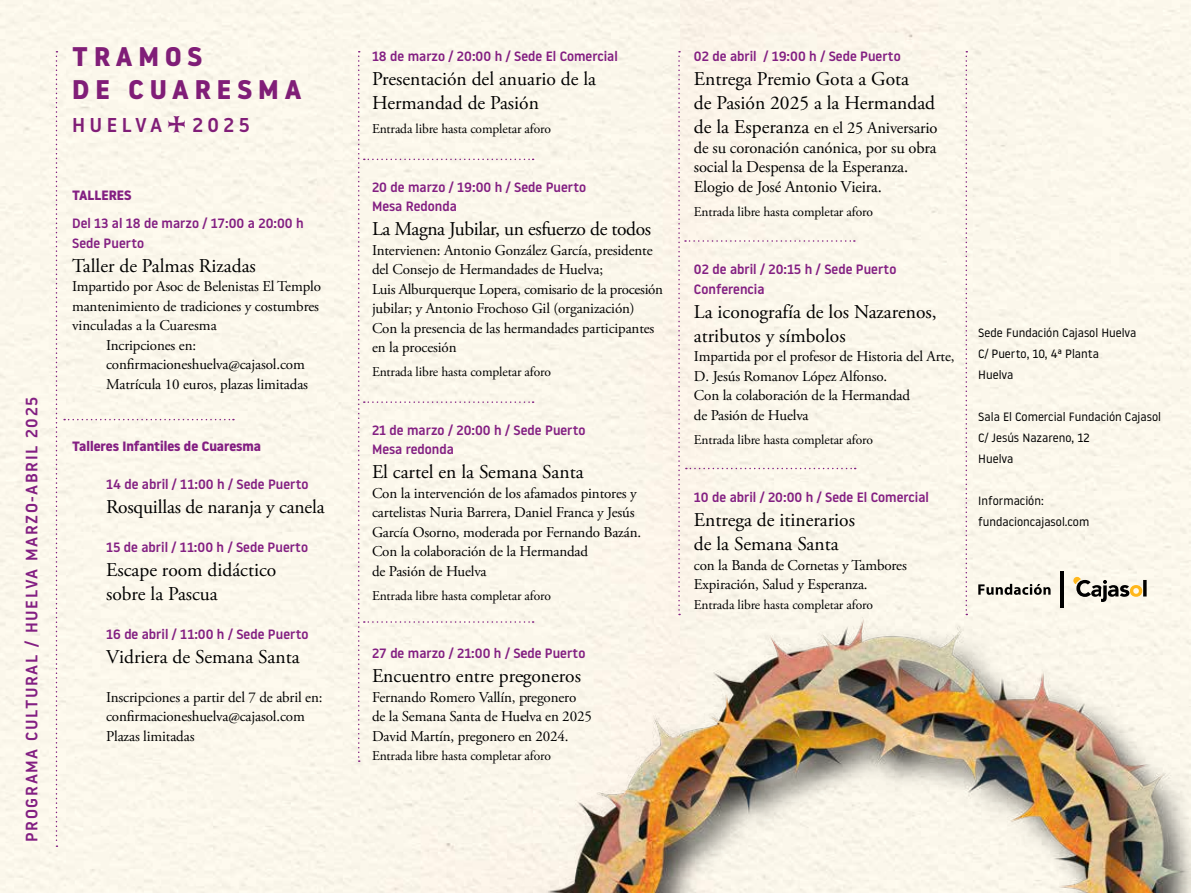
<style>
.page{position:relative;width:1191px;height:893px;background:#fbf7eb}
.page>*{position:absolute;margin:0;border:0;box-sizing:border-box;transform-origin:0 0}
.t1{font:700 26.85px/33px "Noway";letter-spacing:.22em;color:#831f82}
.t2{font:500 19.95px "Noway";letter-spacing:.22em;color:#831f82}
.t3{font:19.5px/24px "Adobe Garamond Pro";color:#000}
.t4{font:19.5px "Adobe Garamond Pro";letter-spacing:-.02em;color:#000}
.t5{font:16.5px/19.5px "Adobe Garamond Pro";letter-spacing:-.01em;color:#000}
.t6{font:500 16.5px "Noway";letter-spacing:.1em;color:#831f82}
.t7{font:15px/19.5px "Adobe Garamond Pro";letter-spacing:-.01em;color:#000}
.t8{font:500 13.5px/19.5px "Noway";color:#831f82}
.t9{font:13.5px "Adobe Garamond Pro";letter-spacing:-.01em;color:#000}
.t10{font:700 13.5px "Noway";color:#831f82}
.t11{font:12px/21px "Noway";color:#000}
.s1{font-family:"Requiem Fine HTF Small Caps";font-weight:400;font-size:29.55px}
.s2{font-size:19.5px}
</style>
<div class="page">
<img style="left:524px;top:617px;width:667px;height:276px">
<svg style="left:64px;top:419px;width:170px;height:1px"></svg>
<svg style="left:56px;top:51px;width:1px;height:796px"></svg>
<div style="left:678px;top:51px;width:177px;height:564px;background:#fbf6ea"></div>
<div style="left:358px;top:51px;width:175px;height:711px;background:#fbf7eb"></div>
<svg style="left:965px;top:51px;width:2px;height:564px"></svg>
<svg style="left:1073px;top:577px;width:73px;height:25px;background:#bbb4a1"></svg>
<hr style="left:1060px;top:571px;width:3px;height:36px;background:#000">
<svg style="left:978px;top:584px;width:72px;height:11px"></svg>
<p class="t6" style="left:20px;top:842px;width:447px;rotate:-90deg">PROGRAMA CULTURAL / HUELVA MARZO-ABRIL 2025</p>
<h1 class="t1" style="left:72px;top:40px;width:231px">TRAMOS<br>DE CUARESMA</h1>
<h2 class="t2" style="left:72px;top:111px;width:179px">HUELVA<span class="s1">^</span>2025</h2>
<p class="t10" style="left:72px;top:187px;width:61px">TALLERES</p>
<p class="t8" style="left:72px;top:213px;width:233px">Del 13 al 18 de marzo / 17:00 a 20:00 h<br>Sede Puerto</p>
<h3 class="t3" style="left:72px;top:254px;width:185px">Taller de Palmas Rizadas</h3>
<p class="t7" style="left:72px;top:277px;width:250px">Impartido por Asoc de Belenistas El Templo</p>
<p class="t7" style="left:72px;top:297px;width:248px">mantenimiento de tradiciones y costumbres</p>
<p class="t7" style="left:72px;top:316px;width:146px">vinculadas a la Cuaresma</p>
<p class="t7" style="left:106px;top:336px;width:92px">Incripciones en:</p>
<p class="t7" style="left:106px;top:355px;width:200px">confirmacioneshuelva@cajasol.com</p>
<p class="t7" style="left:106px;top:375px;width:203px">Matrícula 10 euros, plazas limitadas</p>
<p class="t10" style="left:72px;top:439px;width:190px">Talleres Infantiles de Cuaresma</p>
<p class="t8" style="left:106px;top:474px;width:204px">14 de abril / 11:00 h / Sede Puerto</p>
<h3 class="t3" style="left:106px;top:495px;width:220px">Rosquillas de naranja y canela</h3>
<p class="t8" style="left:106px;top:537px;width:203px">15 de abril / 11:00 h / Sede Puerto</p>
<h3 class="t3" style="left:106px;top:558px;width:172px">Escape room didáctico sobre la Pascua</h3>
<p class="t8" style="left:106px;top:624px;width:204px">16 de abril / 11:00 h / Sede Puerto</p>
<h3 class="t3" style="left:106px;top:645px;width:195px">Vidriera de Semana Santa</h3>
<p class="t7" style="left:106px;top:688px;width:218px">Inscripciones a partir del 7 de abril en: confirmacioneshuelva@cajasol.com<br>Plazas limitadas</p>
<p class="t8" style="left:372px;top:46px;width:247px">18 de marzo / 20:00 h / Sede El Comercial</p>
<h3 class="t3" style="left:372px;top:68px;width:226px">Presentación del anuario de la<br>Hermandad de Pasión</h3>
<p class="t9" style="left:372px;top:121px;width:180px">Entrada libre hasta completar aforo</p>
<p class="t8" style="left:372px;top:177px;width:216px">20 de marzo / 19:00 h / Sede Puerto<br>Mesa Redonda</p>
<h3 class="t4" style="left:372px;top:217px;width:281px">La Magna Jubilar, un esfuerzo de todos</h3>
<p class="t7" style="left:372px;top:241px;width:293px">Intervienen: Antonio González García, presidente del Consejo de Hermandades de Huelva;<br>Luis Alburquerque Lopera, comisario de la procesión jubilar; y Antonio Frochoso Gil (organización)<br>Con la presencia de las hermandades participantes en la procesión</p>
<p class="t9" style="left:372px;top:364px;width:180px">Entrada libre hasta completar aforo</p>
<p class="t8" style="left:372px;top:420px;width:215px">21 de marzo / 20:00 h / Sede Puerto<br>Mesa redonda</p>
<h3 class="t3" style="left:372px;top:461px;width:213px">El cartel en la Semana Santa</h3>
<p class="t7" style="left:372px;top:484px;width:271px">Con la intervención de los afamados pintores y cartelistas Nuria Barrera, Daniel Franca y Jesús García Osorno, moderada por Fernando Bazán.<br>Con la colaboración de la Hermandad<br>de Pasión de Huelva</p>
<p class="t9" style="left:372px;top:587px;width:180px">Entrada libre hasta completar aforo</p>
<p class="t8" style="left:372px;top:643px;width:215px">27 de marzo / 21:00 h / Sede Puerto</p>
<h3 class="t3" style="left:372px;top:665px;width:210px">Encuentro entre pregoneros</h3>
<p class="t7" style="left:372px;top:688px;width:221px">Fernando Romero Vallín, pregonero de la Semana Santa de Huelva en 2025<br>David Martín, pregonero en 2024.</p>
<p class="t9" style="left:372px;top:748px;width:180px">Entrada libre hasta completar aforo</p>
<p class="t8" style="left:694px;top:46px;width:208px">02 de abril / 19:00 h / Sede Puerto</p>
<h3 class="t3" style="left:694px;top:68px;width:243px">Entrega Premio Gota a Gota<br>de Pasión 2025 a la Hermandad</h3>
<p class="t5" style="left:694px;top:119px;width:245px"><span class="s2">de la Esperanza</span> en el 25 Aniversario de su coronación canónica, por su obra social la Despensa de la Esperanza.<br>Elogio de José Antonio Vieira.</p>
<p class="t9" style="left:694px;top:203px;width:180px">Entrada libre hasta completar aforo</p>
<p class="t8" style="left:694px;top:259px;width:204px">02 de abril / 20:15 h / Sede Puerto<br>Conferencia</p>
<h3 class="t3" style="left:694px;top:300px;width:244px">La iconografía de los Nazarenos, atributos y símbolos</h3>
<p class="t7" style="left:694px;top:347px;width:262px">Impartida por el profesor de Historia del Arte, D. Jesús Romanov López Alfonso.<br>Con la colaboración de la Hermandad<br>de Pasión de Huelva</p>
<p class="t9" style="left:694px;top:431px;width:180px">Entrada libre hasta completar aforo</p>
<p class="t8" style="left:694px;top:487px;width:236px">10 de abril / 20:00 h / Sede El Comercial</p>
<h3 class="t3" style="left:694px;top:509px;width:163px">Entrega de itinerarios de la Semana Santa</h3>
<p class="t7" style="left:694px;top:556px;width:214px">con la Banda de Cornetas y Tambores<br>Expiración, Salud y Esperanza.</p>
<p class="t9" style="left:694px;top:596px;width:180px">Entrada libre hasta completar aforo</p>
<p class="t11" style="left:978px;top:322px;width:160px">Sede Fundación Cajasol Huelva<br>C/ Puerto, 10, 4ª Planta<br>Huelva</p>
<p class="t11" style="left:978px;top:406px;width:184px">Sala El Comercial Fundación Cajasol<br>C/ Jesús Nazareno, 12<br>Huelva</p>
<p class="t11" style="left:978px;top:490px;width:112px">Información: fundacioncajasol.com</p>
</div>
